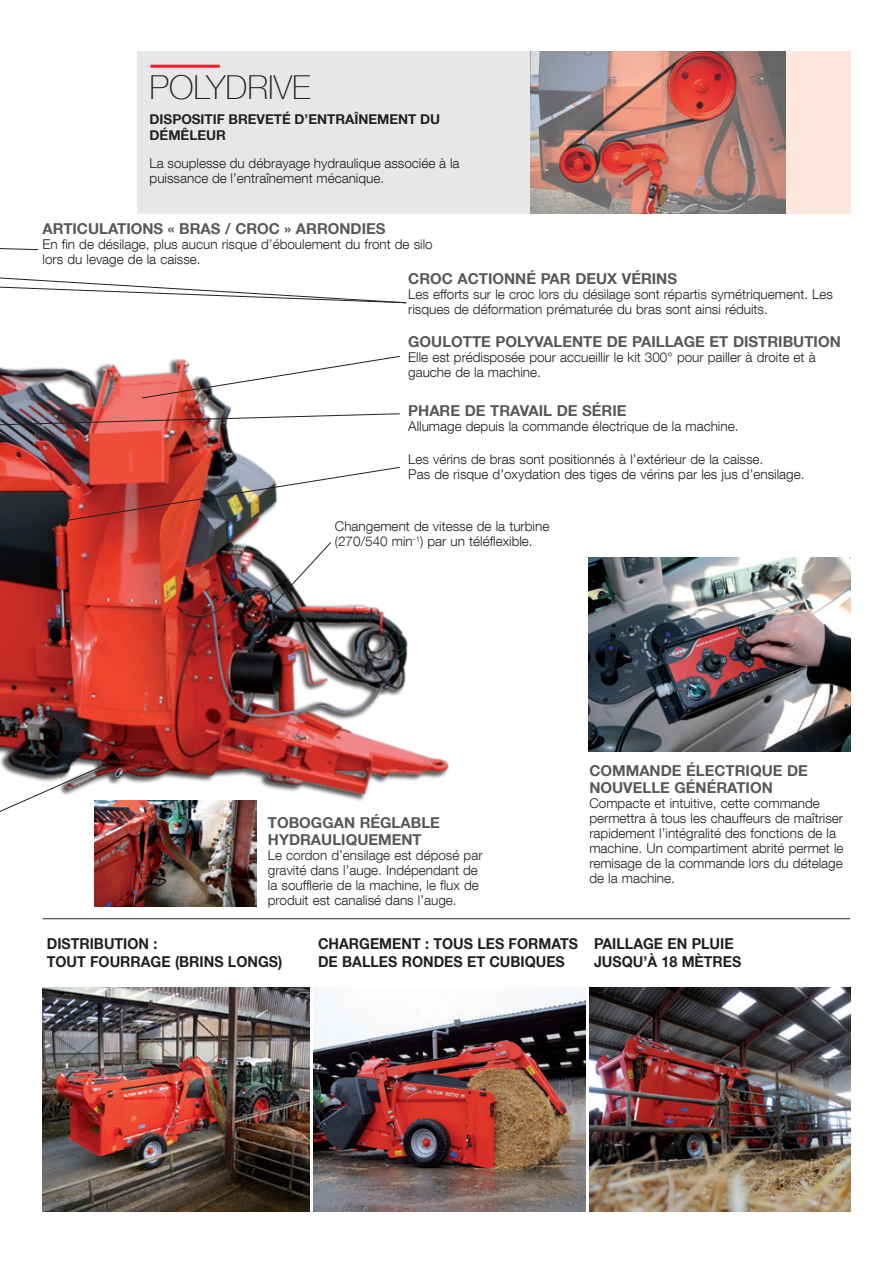
<style>
.page{position:relative;width:893px;height:1263px;background:#fff}
.page>*{position:absolute;margin:0;border:0;box-sizing:border-box;transform-origin:0 0}
.t1{font:100 33px "Helvetica Neue LT Com";color:#231f20}
.t2{font:700 15px/16.5px "Helvetica Neue LT Com";color:#57585a}
.t3{font:700 15px/18px "Helvetica Neue LT Com";color:#231f20;scale:.95 1}
.t4{font:300 13.5px/15px "Helvetica Neue LT Com";color:#231f20}
.t5{font:700 13.5px/16.2px "Helvetica Neue LT Com";color:#231f20}
</style>
<div class="page">
<img style="left:0;top:250px;width:449px;height:589px">
<hr style="left:43px;top:918px;width:807px;height:1px;background:#231f20">
<div style="left:137px;top:51px;width:713px;height:163px;background:#e6e7e9"></div>
<hr style="left:150px;top:65px;width:70px;height:3px;background:#ee1d23">
<div style="left:531px;top:51px;width:319px;height:163px;background:#fde7dc"></div>
<img style="left:531px;top:51px;width:254px;height:163px">
<img style="left:589px;top:557px;width:261px;height:194px">
<img style="left:95px;top:800px;width:161px;height:107px">
<img style="left:43px;top:987px;width:267px;height:225px">
<img style="left:314px;top:987px;width:271px;height:225px">
<img style="left:590px;top:987px;width:260px;height:225px">
<svg style="left:0;top:268px;width:407px;height:35px"></svg>
<svg style="left:0;top:248px;width:39px;height:2px"></svg>
<img style="left:0;top:467px;width:400px;height:140px">
<img style="left:0;top:413px;width:400px;height:12px">
<img style="left:0;top:748px;width:142px;height:106px">
<svg style="left:141px;top:356px;width:259px;height:42px"></svg>
<h1 class="t1" style="left:150px;top:68px;width:162px">POLYDRIVE</h1>
<p class="t5" style="left:150px;top:111px;width:292px">DISPOSITIF BREVETÉ D’ENTRAÎNEMENT DU<br>DÉMÊLEUR</p>
<p class="t4" style="left:150px;top:156px;width:311px">La souplesse du débrayage hydraulique associée à la puissance de l’entraînement mécanique.</p>
<p class="t2" style="left:43px;top:220px;width:345px">ARTICULATIONS « BRAS / CROC » ARRONDIES</p>
<p class="t4" style="left:43px;top:237px;width:392px">En fin de désilage, plus aucun risque d’éboulement du front de silo lors du levage de la caisse.</p>
<p class="t2" style="left:408px;top:270px;width:270px">CROC ACTIONNÉ PAR DEUX VÉRINS</p>
<p class="t4" style="left:408px;top:286px;width:426px">Les efforts sur le croc lors du désilage sont répartis symétriquement. Les risques de déformation prématurée du bras sont ainsi réduits.</p>
<p class="t2" style="left:408px;top:333px;width:434px">GOULOTTE POLYVALENTE DE PAILLAGE ET DISTRIBUTION</p>
<p class="t4" style="left:408px;top:349px;width:409px">Elle est prédisposée pour accueillir le kit 300° pour pailler à droite et à gauche de la machine.</p>
<p class="t2" style="left:408px;top:402px;width:220px">PHARE DE TRAVAIL DE SÉRIE</p>
<p class="t4" style="left:408px;top:418px;width:332px">Allumage depuis la commande électrique de la machine.</p>
<p class="t4" style="left:408px;top:452px;width:398px">Les vérins de bras sont positionnés à l’extérieur de la caisse.<br>Pas de risque d’oxydation des tiges de vérins par les jus d’ensilage.</p>
<p class="t4" style="left:335px;top:519px;width:216px">Changement de vitesse de la turbine (270/540 min<sup>-1</sup>) par un téléflexible.</p>
<p class="t2" style="left:268px;top:814px;width:174px">TOBOGGAN RÉGLABLE<br>HYDRAULIQUEMENT</p>
<p class="t4" style="left:268px;top:847px;width:216px">Le cordon d’ensilage est déposé par gravité dans l’auge. Indépendant de la soufflerie de la machine, le flux de produit est canalisé dans l’auge.</p>
<p class="t3" style="left:47px;top:934px;width:249px">DISTRIBUTION :<br>TOUT FOURRAGE (BRINS LONGS)</p>
<p class="t3" style="left:318px;top:934px;width:275px">CHARGEMENT : TOUS LES FORMATS<br>DE BALLES RONDES ET CUBIQUES</p>
<p class="t2" style="left:589px;top:762px;width:220px">COMMANDE ÉLECTRIQUE DE<br>NOUVELLE GÉNÉRATION</p>
<p class="t4" style="left:589px;top:795px;width:256px">Compacte et intuitive, cette commande permettra à tous les chauffeurs de maîtriser rapidement l’intégralité des fonctions de la machine. Un compartiment abrité permet le remisage de la commande lors du dételage de la machine.</p>
<p class="t3" style="left:594px;top:934px;width:157px">PAILLAGE EN PLUIE<br>JUSQU’À 18 MÈTRES</p>
</div>
